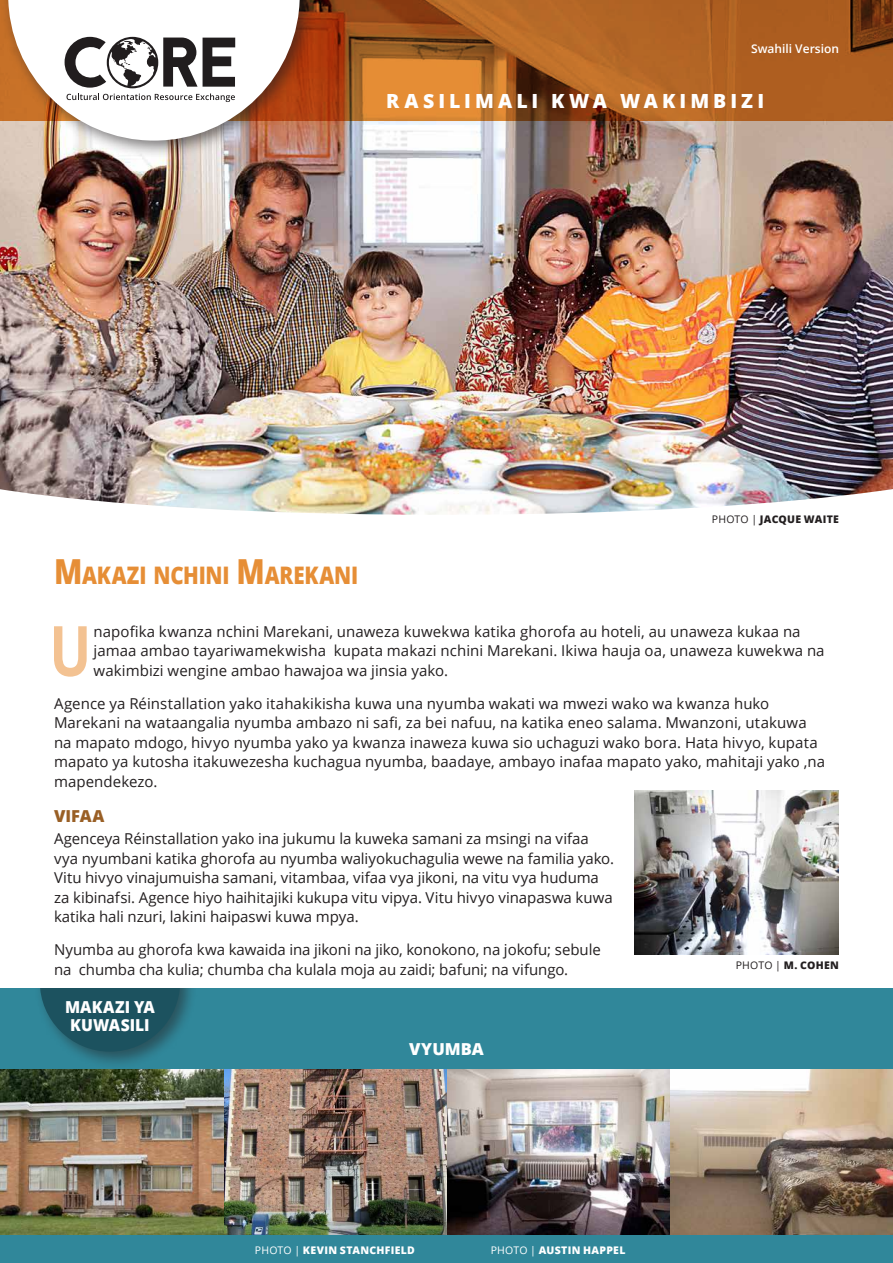
<style>
.page{position:relative;width:893px;height:1263px;background:#fff}
.page>*{position:absolute;margin:0;border:0;box-sizing:border-box;transform-origin:0 0}
.t1{font:700 69.6px "Open Sans";color:#f3c292;scale:.8 1}
.t2{font:800 24.15px "Open Sans";letter-spacing:-.005em;color:#e68e36;scale:.85 1}
.t3{font:800 19.5px "Open Sans";letter-spacing:.21em;color:#fff}
.t4{font:800 16.5px/18px "Open Sans";letter-spacing:.005em;color:#fff;text-align:center;scale:.95 1}
.t5{font:800 16.5px "Open Sans";letter-spacing:.005em;color:#fff}
.t6{font:800 16.5px "Open Sans";color:#995f25}
.t7{font:15px/19.5px "Open Sans";letter-spacing:.005em;color:#231f20}
.t8{font:600 12px "Open Sans";color:#fff}
.t9{font:800 10.5px "Open Sans";letter-spacing:.03em;color:#fff}
.t10{font:800 10.5px "Open Sans";letter-spacing:.025em;color:#231f20}
.s1{font-size:34.5px}
.s2{font-weight:400}
</style>
<div class="page">
<img style="left:0;top:121px;width:893px;height:394px">
<svg style="left:318px;top:0;width:575px;height:121px;background:#ab5f22"></svg>
<div style="left:0;top:0;width:318px;height:159px;background:#231f20;opacity:.6"></div>
<svg style="left:8px;top:0;width:292px;height:141px"></svg>
<div style="left:0;top:988px;width:893px;height:81px;background:#30879a"></div>
<div style="left:34px;top:988px;width:164px;height:81px;background:#231f20;opacity:.5"></div>
<svg style="left:40px;top:988px;width:140px;height:64px;background:#205a68"></svg>
<img style="left:223px;top:1069px;width:670px;height:167px">
<img style="left:0;top:1069px;width:223px;height:167px">
<img style="left:635px;top:790px;width:204px;height:164px">
<div style="left:0;top:1236px;width:893px;height:27px;background:#30879a"></div>
<p class="t8" style="left:751px;top:40px;width:89px">Swahili Version</p>
<h3 class="t3" style="left:386px;top:86px;width:379px">RASILIMALI KWA WAKIMBIZI</h3>
<h2 class="t2" style="left:54px;top:557px;width:359px"><span class="s1">M</span>AKAZI NCHINI <span class="s1">M</span>AREKANI</h2>
<p class="t10" style="left:712px;top:511px;width:129px"><span class="s2">PHOTO |</span> JACQUE WAITE</p>
<h1 class="t1" style="left:49px;top:601px;width:54px">U</h1>
<p class="t7" style="left:94px;top:621px;width:732px">napofika kwanza nchini Marekani, unaweza kuwekwa katika ghorofa au hoteli, au unaweza kukaa na jamaa ambao tayariwamekwisha kupata makazi nchini Marekani. Ikiwa hauja oa, unaweza kuwekwa na wakimbizi wengine ambao hawajoa wa jinsia yako.</p>
<p class="t7" style="left:54px;top:693px;width:773px">Agence ya Réinstallation yako itahakikisha kuwa una nyumba wakati wa mwezi wako wa kwanza huko Marekani na wataangalia nyumba ambazo ni safi, za bei nafuu, na katika eneo salama. Mwanzoni, utakuwa na mapato mdogo, hivyo nyumba yako ya kwanza inaweza kuwa sio uchaguzi wako bora. Hata hivyo, kupata mapato ya kutosha itakuwezesha kuchagua nyumba, baadaye, ambayo inafaa mapato yako, mahitaji yako ,na mapendekezo.</p>
<p class="t6" style="left:54px;top:803px;width:52px">VIFAA</p>
<p class="t7" style="left:54px;top:828px;width:562px">Agenceya Réinstallation yako ina jukumu la kuweka samani za msingi na vifaa vya nyumbani katika ghorofa au nyumba waliyokuchagulia wewe na familia yako.<br>Vitu hivyo vinajumuisha samani, vitambaa, vifaa vya jikoni, na vitu vya huduma za kibinafsi. Agence hiyo haihitajiki kukupa vitu vipya. Vitu hivyo vinapaswa kuwa katika hali nzuri, lakini haipaswi kuwa mpya.</p>
<p class="t7" style="left:54px;top:939px;width:548px">Nyumba au ghorofa kwa kawaida ina jikoni na jiko, konokono, na jokofu; sebule na chumba cha kulia; chumba cha kulala moja au zaidi; bafuni; na vifungo.</p>
<p class="t4" style="left:65px;top:997px;width:96px">MAKAZI YA<br>KUWASILI</p>
<p class="t10" style="left:736px;top:957px;width:105px"><span class="s2">PHOTO |</span> M. COHEN</p>
<p class="t5" style="left:409px;top:1036px;width:76px">VYUMBA</p>
<p class="t9" style="left:255px;top:1242px;width:161px"><span class="s2">PHOTO |</span> KEVIN STANCHFIELD</p>
<p class="t9" style="left:491px;top:1242px;width:136px"><span class="s2">PHOTO |</span> AUSTIN HAPPEL</p>
</div>
